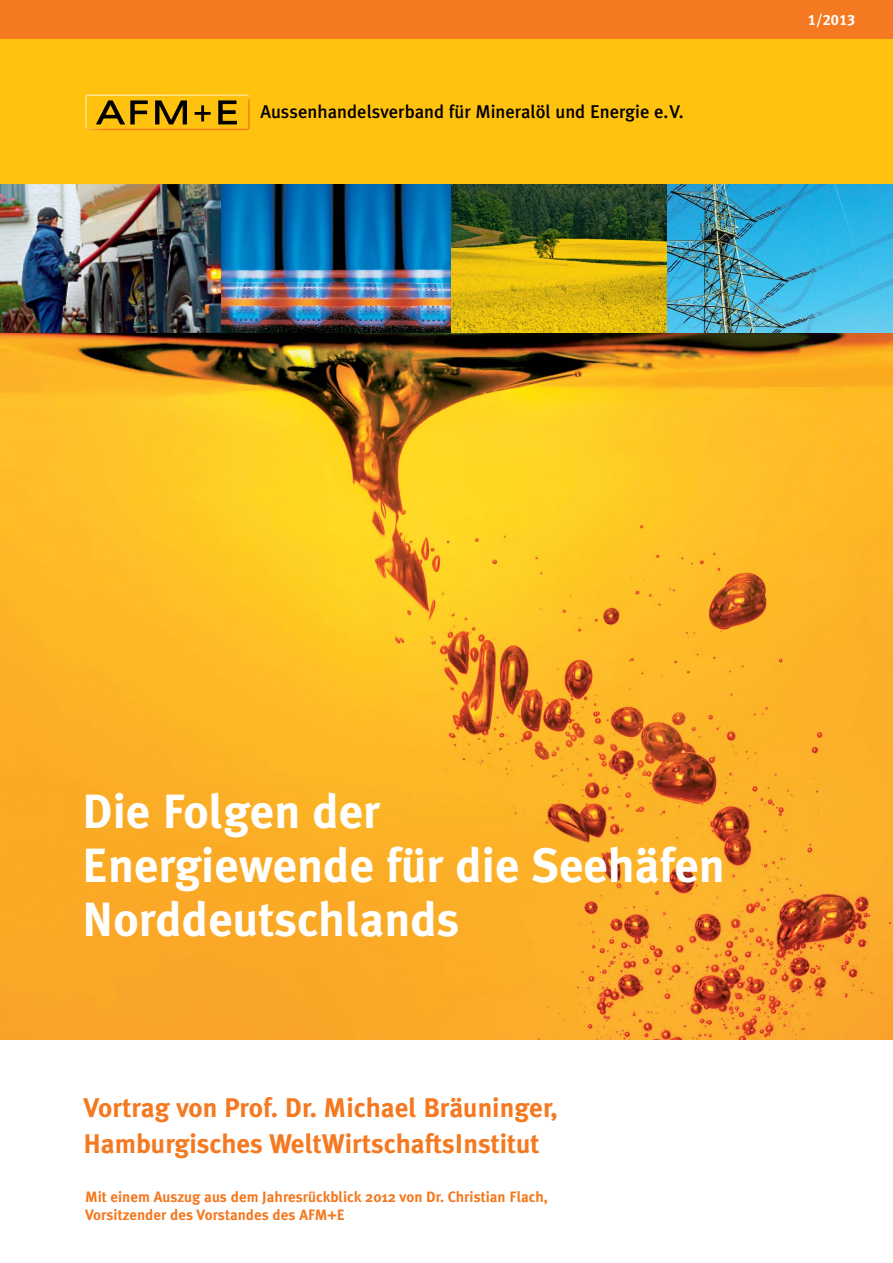
<style>
.page{position:relative;width:893px;height:1263px;background:#fff}
.page>*{position:absolute;margin:0;border:0;box-sizing:border-box;transform-origin:0 0}
.t1{font:700 48px/54px "Meta Plus";color:#fff}
.t2{font:700 27px/36px "Meta Plus";color:#f47920}
.t3{font:500 18.45px "Meta Plus";color:#000}
.t4{font:700 15px/18px "Meta Plus";color:#f47920}
.t5{font:15px "Meta Plus Bold Caps";color:#fff}
</style>
<div class="page">
<div style="left:0;top:30px;width:893px;height:214px;background:#ffc20e"></div>
<img style="left:0;top:333px;width:893px;height:707px">
<img style="left:0;top:184px;width:222px;height:149px">
<img style="left:450px;top:184px;width:217px;height:149px">
<svg style="left:85px;top:95px;width:165px;height:35px"></svg>
<div style="left:0;top:0;width:893px;height:38px;background:#f47920"></div>
<img style="left:222px;top:184px;width:228px;height:149px">
<img style="left:667px;top:184px;width:226px;height:149px">
<p class="t3" style="left:260px;top:101px;width:425px">Aussenhandelsverband für Mineralöl und Energie e.V.</p>
<p class="t5" style="left:808px;top:11px;width:49px">1/2013</p>
<h1 class="t1" style="left:82px;top:784px;width:644px">Die Folgen der<br>Energiewende für die Seehäfen<br>Norddeutschlands</h1>
<h2 class="t2" style="left:83px;top:1089px;width:476px">Vortrag von Prof. Dr. Michael Bräuninger,<br>Hamburgisches WeltWirtschaftsInstitut</h2>
<p class="t4" style="left:85px;top:1188px;width:464px">Mit einem Auszug aus dem Jahresrückblick 2012 von Dr. Christian Flach,<br>Vorsitzender des Vorstandes des AFM+E</p>
</div>
